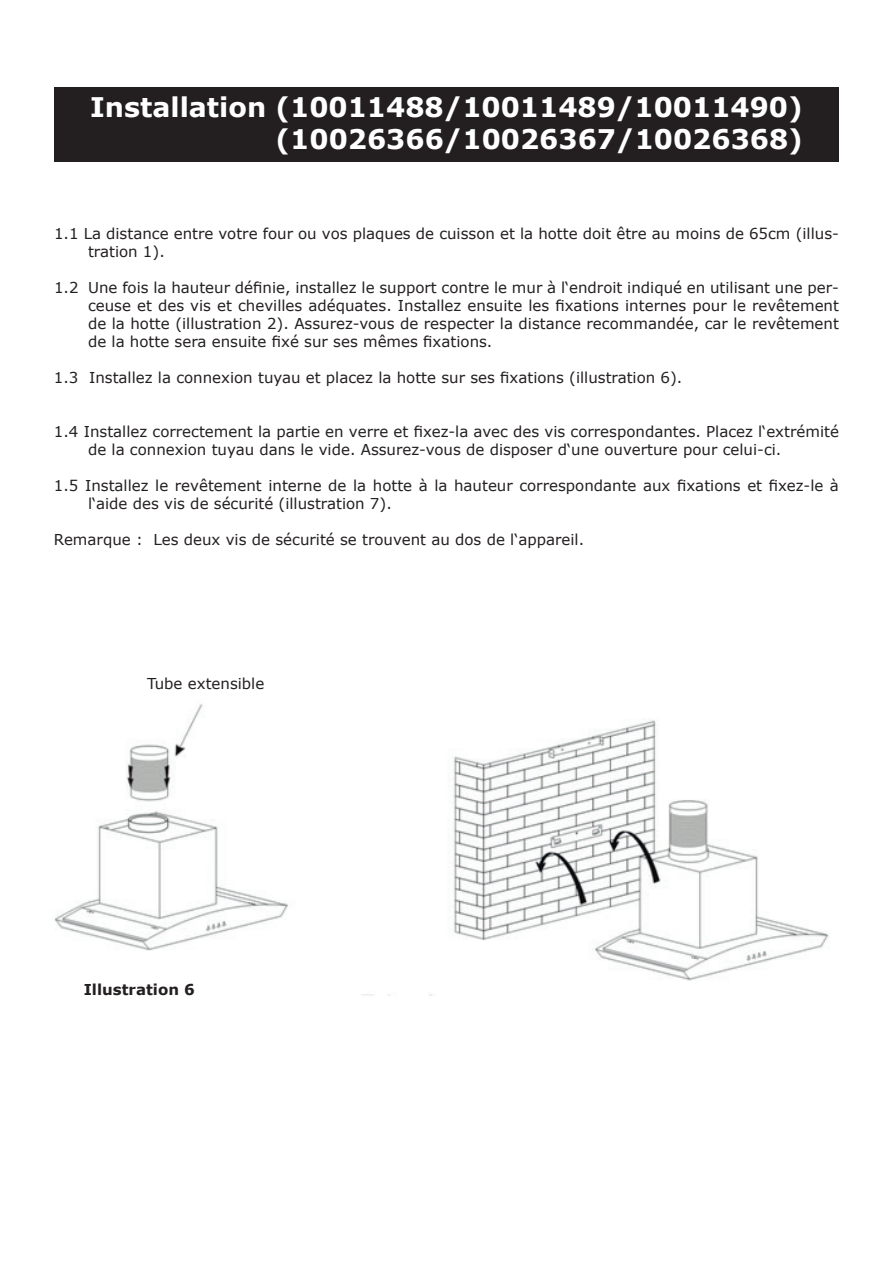
<style>
.page{position:relative;width:893px;height:1263px;background:#fff}
.page>*{position:absolute;margin:0;border:0;box-sizing:border-box;transform-origin:0 0}
.t1{font:700 27px/31.5px "Verdana";color:#fff;text-align:right}
.t2{font:15px/18px "Verdana";color:#231f20}
.t3{font:700 15px "Verdana";color:#231f20}
</style>
<div class="page">
<div style="left:54px;top:87px;width:785px;height:75px;background:#231f20"></div>
<img style="left:55px;top:704px;width:774px;height:292px">
<h1 class="t1" style="left:90px;top:91px;width:714px">Installation (10011488/10011489/10011490) (10026366/10026367/10026368)</h1>
<p class="t2" style="left:88px;top:224px;width:752px;text-indent:-34px">1.1 La distance entre votre four ou vos plaques de cuisson et la hotte doit être au moins de 65cm (illus&shy;tration 1).</p>
<p class="t2" style="left:88px;top:278px;width:752px;text-align:justify;text-indent:-34px">1.2 Une fois la hauteur définie, installez le support contre le mur à l‘endroit indiqué en utilisant une per&shy;ceuse et des vis et chevilles adéquates. Installez ensuite les fixations internes pour le revêtement de la hotte (illustration 2). Assurez-vous de respecter la distance recommandée, car le revêtement de la hotte sera ensuite fixé sur ses mêmes fixations.</p>
<p class="t2" style="left:54px;top:368px;width:630px">1.3 Installez la connexion tuyau et placez la hotte sur ses fixations (illustration 6).</p>
<p class="t2" style="left:88px;top:422px;width:752px;text-indent:-34px">1.4 Installez correctement la partie en verre et fixez-la avec des vis correspondantes. Placez l‘extrémité de la connexion tuyau dans le vide. Assurez-vous de disposer d‘une ouverture pour celui-ci.</p>
<p class="t2" style="left:88px;top:476px;width:752px;text-indent:-34px">1.5 Installez le revêtement interne de la hotte à la hauteur correspondante aux fixations et fixez-le à l‘aide des vis de sécurité (illustration 7).</p>
<p class="t2" style="left:54px;top:530px;width:532px">Remarque : Les deux vis de sécurité se trouvent au dos de l‘appareil.</p>
<p class="t2" style="left:147px;top:674px;width:119px">Tube extensible</p>
<p class="t3" style="left:84px;top:979px;width:113px">Illustration 6</p>
</div>
